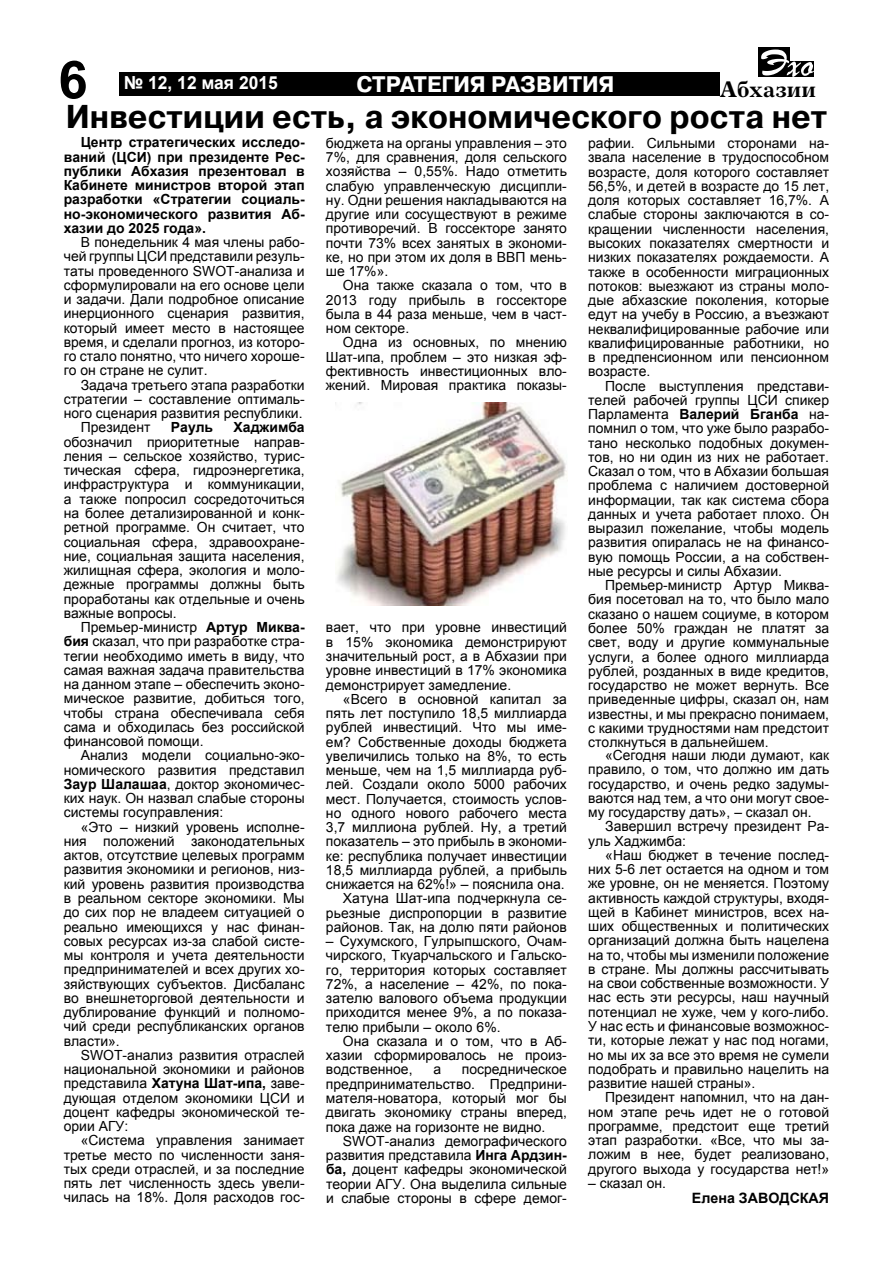
<style>
.page{position:relative;width:893px;height:1263px;background:#fff}
.page>*{position:absolute;margin:0;border:0;box-sizing:border-box;transform-origin:0 0}
.t1{font:700 52.5px "Arial";color:#000}
.t2{font:700 33px "Pragmatica C";color:#000;scale:.96 1}
.t3{font:700 23.4px "Journal C";color:#000}
.t4{font:700 22.5px "Pragmatica C";color:#fff}
.t5{font:700 18px "Arial";color:#fff}
.t6{font:700 14.25px "Arial";color:#000}
.t7{font:13.95px/14.2px "Arial";color:#000;text-align:justify}
.t8{font:700 13.95px/14.2px "Arial";color:#000;text-align:justify}
.s1{font-weight:700}
</style>
<div class="page">
<div style="left:119px;top:72px;width:601px;height:24px;background:#000"></div>
<svg style="left:759px;top:48px;width:31px;height:29px"></svg>
<svg style="left:761px;top:50px;width:53px;height:27px"></svg>
<img style="left:336px;top:402px;width:231px;height:204px">
<h1 class="t1" style="left:58px;top:45px;width:31px">6</h1>
<p class="t5" style="left:124px;top:71px;width:155px">№ 12, 12 мая 2015</p>
<h3 class="t4" style="left:356px;top:73px;width:260px">стратегия развития</h3>
<h3 class="t3" style="left:720px;top:76px;width:98px">Абхазии</h3>
<h2 class="t2" style="left:66px;top:99px;width:795px">Инвестиции есть, а экономического роста нет</h2>
<p class="t8" style="left:64px;top:136px;width:242px;text-indent:17px">Центр стратегических исследо&shy;ваний (ЦСИ) при президенте Рес&shy;публики Абхазия презентовал в Кабинете министров второй этап разработки «Стратегии социаль&shy;но-экономического развития Аб&shy;хазии до 2025 года».</p>
<p class="t7" style="left:64px;top:235px;width:242px;text-indent:17px">В понедельник 4 мая члены рабо&shy;чей группы ЦСИ представили резуль&shy;таты проведенного SWOT-анализа и сформулировали на его основе цели и задачи. Дали подробное описание инерционного сценария развития, который имеет место в настоящее время, и сделали прогноз, из которо&shy;го стало понятно, что ничего хороше&shy;го он стране не сулит.</p>
<p class="t7" style="left:81px;top:378px;width:225px">Задача третьего этапа разработки</p>
<p class="t7" style="left:64px;top:392px;width:242px">стратегии – составление оптималь-</p>
<p class="t7" style="left:64px;top:406px;width:240px">ного сценария развития республики.</p>
<p class="t7" style="left:81px;top:421px;width:71px">Президент</p>
<p class="t8" style="left:171px;top:421px;width:44px">Рауль</p>
<p class="t8" style="left:234px;top:421px;width:73px">Хаджимба</p>
<p class="t7" style="left:64px;top:435px;width:242px">обозначил приоритетные направ&shy;ления – сельское хозяйство, турис&shy;тическая сфера, гидроэнергетика, инфраструктура и коммуникации, а также попросил сосредоточиться на более детализированной и конк&shy;ретной программе. Он считает, что социальная сфера, здравоохране&shy;ние, социальная защита населения, жилищная сфера, экология и моло&shy;дежные программы должны быть проработаны как отдельные и очень важные вопросы.</p>
<p class="t7" style="left:64px;top:620px;width:242px;text-indent:17px">Премьер-министр <span class="s1">Артур Миква&shy;бия</span> сказал, что при разработке стра&shy;тегии необходимо иметь в виду, что самая важная задача правительства на данном этапе – обеспечить эконо&shy;мическое развитие, добиться того, чтобы страна обеспечивала себя сама и обходилась без российской финансовой помощи.</p>
<p class="t7" style="left:64px;top:748px;width:242px;text-indent:17px">Анализ модели социально-эко&shy;номического развития представил <span class="s1">Заур Шалашаа</span>, доктор экономичес&shy;ких наук. Он назвал слабые стороны системы госуправления:</p>
<p class="t7" style="left:64px;top:820px;width:242px;text-indent:17px">«Это – низкий уровень исполне&shy;ния положений законодательных актов, отсутствие целевых программ развития экономики и регионов, низ&shy;кий уровень развития производства в реальном секторе экономики. Мы до сих пор не владеем ситуацией о реально имеющихся у нас финан&shy;совых ресурсах из-за слабой систе&shy;мы контроля и учета деятельности предпринимателей и всех других хо&shy;зяйствующих субъектов. Дисбаланс во внешнеторговой деятельности и дублирование функций и полномо&shy;чий среди республиканских органов власти».</p>
<p class="t7" style="left:64px;top:1048px;width:242px;text-indent:17px">SWOT-анализ развития отраслей национальной экономики и районов представила <span class="s1">Хатуна Шат-ипа,</span> заве&shy;дующая отделом экономики ЦСИ и доцент кафедры экономической те&shy;ории АГУ:</p>
<p class="t7" style="left:64px;top:1133px;width:242px;text-indent:17px">«Система управления занимает третье место по численности заня&shy;тых среди отраслей, и за последние пять лет численность здесь увели&shy;чилась на 18%. Доля расходов гос-</p>
<p class="t7" style="left:326px;top:136px;width:242px">бюджета на органы управления – это 7%, для сравнения, доля сельского хозяйства – 0,55%. Надо отметить слабую управленческую дисципли&shy;ну. Одни решения накладываются на другие или сосуществуют в режиме противоречий. В госсекторе занято почти 73% всех занятых в экономи&shy;ке, но при этом их доля в ВВП мень&shy;ше 17%».</p>
<p class="t7" style="left:326px;top:278px;width:242px;text-indent:17px">Она также сказала о том, что в 2013 году прибыль в госсекторе была в 44 раза меньше, чем в част&shy;ном секторе.</p>
<p class="t7" style="left:326px;top:335px;width:242px;text-indent:17px">Одна из основных, по мнению Шат-ипа, проблем – это низкая эф&shy;фективность инвестиционных вло&shy;жений. Мировая практика показы-</p>
<p class="t7" style="left:588px;top:136px;width:242px">рафии. Сильными сторонами на&shy;звала население в трудоспособном возрасте, доля которого составляет 56,5%, и детей в возрасте до 15 лет, доля которых составляет 16,7%. А слабые стороны заключаются в со&shy;кращении численности населения, высоких показателях смертности и низких показателях рождаемости. А также в особенности миграционных потоков: выезжают из страны моло&shy;дые абхазские поколения, которые едут на учебу в Россию, а въезжают неквалифицированные рабочие или квалифицированные работники, но в предпенсионном или пенсионном возрасте.</p>
<p class="t7" style="left:588px;top:379px;width:242px;text-indent:17px">После выступления представи&shy;телей рабочей группы ЦСИ спикер Парламента <span class="s1">Валерий Бганба</span> на&shy;помнил о том, что уже было разрабо&shy;тано несколько подобных докумен&shy;тов, но ни один из них не работает.<br>Сказал о том, что в Абхазии большая проблема с наличием достоверной информации, так как система сбора данных и учета работает плохо. Он выразил пожелание, чтобы модель развития опиралась не на финансо&shy;вую помощь России, а на собствен&shy;ные ресурсы и силы Абхазии.</p>
<p class="t7" style="left:588px;top:578px;width:242px;text-indent:17px">Премьер-министр Артур Миква&shy;бия посетовал на то, что было мало сказано о нашем социуме, в котором более 50% граждан не платят за свет, воду и другие коммунальные услуги, а более одного миллиарда рублей, розданных в виде кредитов, государство не может вернуть. Все приведенные цифры, сказал он, нам известны, и мы прекрасно понимаем, с какими трудностями нам предстоит столкнуться в дальнейшем.</p>
<p class="t7" style="left:588px;top:748px;width:242px;text-indent:17px">«Сегодня наши люди думают, как правило, о том, что должно им дать государство, и очень редко задумы&shy;ваются над тем, а что они могут свое&shy;му государству дать», – сказал он.</p>
<p class="t7" style="left:588px;top:819px;width:242px;text-indent:17px">Завершил встречу президент Ра&shy;уль Хаджимба:</p>
<p class="t7" style="left:588px;top:848px;width:242px;text-indent:17px">«Наш бюджет в течение послед&shy;них 5-6 лет остается на одном и том же уровне, он не меняется. Поэтому активность каждой структуры, входя&shy;щей в Кабинет министров, всех на&shy;ших общественных и политических организаций должна быть нацелена на то, чтобы мы изменили положение в стране. Мы должны рассчитывать на свои собственные возможности. У нас есть эти ресурсы, наш научный потенциал не хуже, чем у кого-либо.<br>У нас есть и финансовые возможнос&shy;ти, которые лежат у нас под ногами, но мы их за все это время не сумели подобрать и правильно нацелить на развитие нашей страны».</p>
<p class="t7" style="left:588px;top:1090px;width:242px;text-indent:17px">Президент напомнил, что на дан&shy;ном этапе речь идет не о готовой программе, предстоит еще третий этап разработки. «Все, что мы за&shy;ложим в нее, будет реализовано, другого выхода у государства нет!»</p>
<p class="t7" style="left:588px;top:1176px;width:79px">– сказал он.</p>
<p class="t6" style="left:692px;top:1188px;width:58px">Елена ЗАВ</p>
<p class="t6" style="left:768px;top:1188px;width:62px">ОДСКАЯ</p>
<p class="t7" style="left:326px;top:621px;width:242px">вает, что при уровне инвестиций в 15% экономика демонстрируют значительный рост, а в Абхазии при уровне инвестиций в 17% экономика демонстрирует замедление.</p>
<p class="t7" style="left:326px;top:692px;width:242px;text-align:right">«Всего в основной капитал за пять лет поступило 18,5 миллиарда рублей инвестиций. Что мы име&shy;ем? Собственные доходы бюджета увеличились только на 8%, то есть меньше, чем на 1,5 миллиарда руб&shy;лей. Создали около 5000 рабочих мест. Получается, стоимость услов&shy;но одного нового рабочего места 3,7 миллиона рублей. Ну, а третий показатель – это прибыль в экономи&shy;ке: республика получает инвестиции 18,5 миллиарда рублей, а прибыль снижается на 62%!» – пояснила она.<br>Хатуна Шат-ипа подчеркнула се&shy;рьезные диспропорции в развитие районов. Так, на долю пяти районов</p>
<p class="t7" style="left:326px;top:934px;width:242px">– Сухумского, Гулрыпшского, Очам&shy;чирского, Ткуарчальского и Гальско&shy;го, территория которых составляет 72%, а население – 42%, по пока&shy;зателю валового объема продукции приходится менее 9%, а по показа&shy;телю прибыли – около 6%.</p>
<p class="t7" style="left:326px;top:1034px;width:242px;text-indent:17px">Она сказала и о том, что в Аб&shy;хазии сформировалось не произ&shy;водственное,</p>
<p class="t7" style="left:326px;top:1062px;width:242px;text-indent:136px">посредническое предпринимательство. Предприни&shy;мателя-новатора, который мог бы двигать экономику страны вперед, пока даже на горизонте не видно.</p>
<p class="t7" style="left:326px;top:1134px;width:242px;text-indent:17px">SWOT-анализ демографического развития представила <span class="s1">Инга Ардзин&shy;ба,</span> доцент кафедры экономической теории АГУ. Она выделила сильные и слабые стороны в сфере демог-</p>
<p class="t7" style="left:433px;top:1062px;width:9px">а</p>
</div>
